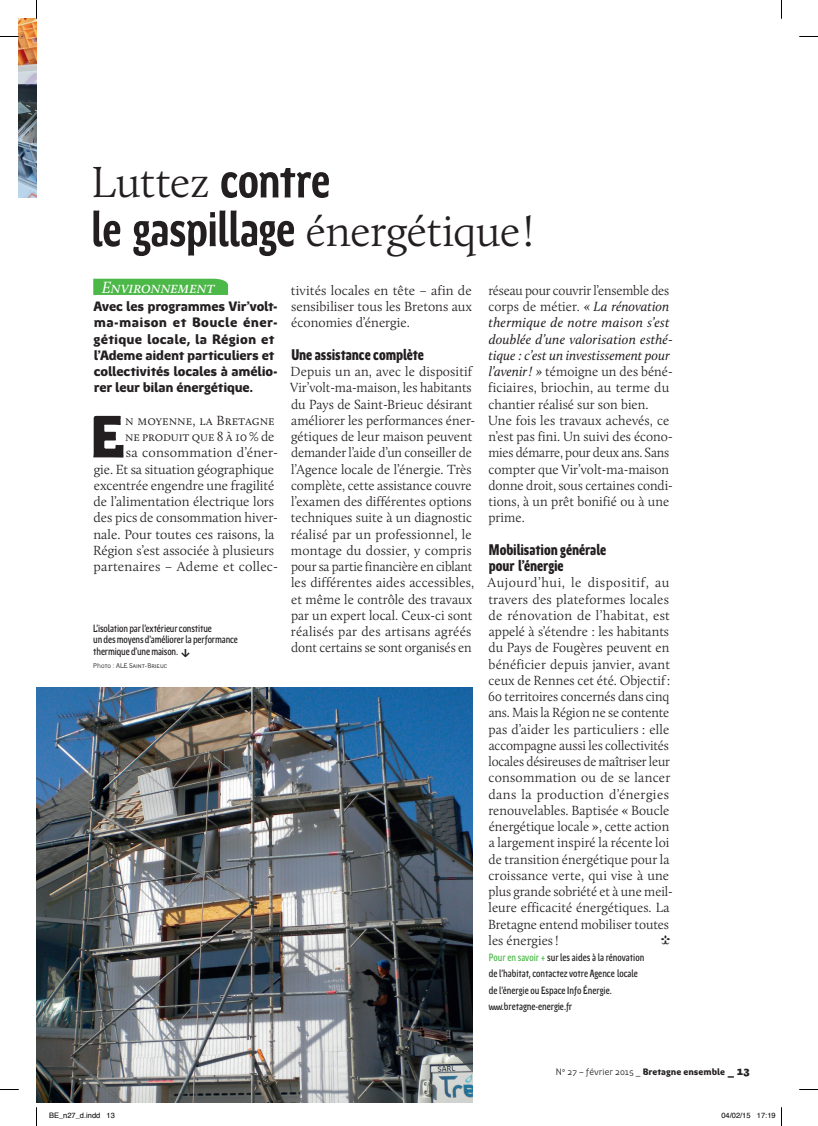
<style>
.page{position:relative;width:818px;height:1126px;background:#fff}
.page>*{position:absolute;margin:0;border:0;box-sizing:border-box;transform-origin:0 0}
.t1{font:900 60.12px "Region Bretagne";color:#231f20}
.t2{font:700 50px "Region Bretagne Cond";letter-spacing:-.005em;color:#231f20}
.t3{font:300 45px "Calluna";color:#231f20}
.t4{font:italic 16.88px "Calluna";letter-spacing:-.01em;color:#fff}
.t5{font:900 15.62px/16.2px "Region Bretagne Cond";letter-spacing:-.005em;color:#231f20}
.t6{font:300 13.75px/16.2px "Calluna";color:#231f20}
.t7{font:300 13.75px/16.2px "Calluna";color:#231f20;scale:.96 1}
.t8{font:900 13.75px/16.2px "Region Bretagne";letter-spacing:-.015em;color:#231f20}
.t9{font:13.75px "Region Bretagne";color:#231f20}
.t10{font:500 10.62px/16.2px "Region Bretagne Cond";color:#231f20}
.t11{font:9.38px "Region Bretagne";color:#231f20}
.t12{font:7.5px "Helvetica";color:#000}
.t13{font:6.88px "Region Bretagne";letter-spacing:.01em;color:#231f20}
.s1{font-family:"Region Bretagne Cond";font-weight:700;font-size:50px}
.s2{font-family:"Calluna";font-weight:300;font-size:45px}
.s3{font-size:15px}
.s4{font-weight:400;font-style:italic}
.s5{color:#4cb848}
.s6{font-weight:900}
.s7{font-weight:900;font-size:12.5px}
</style>
<div class="page">
<img style="left:36px;top:687px;width:436px;height:415px">
<div style="left:93px;top:279px;width:135px;height:16px;background:#4cb848"></div>
<img style="left:19px;top:19px;width:17px;height:179px">
<svg style="left:0;top:36px;width:19px;height:1px"></svg>
<svg style="left:799px;top:36px;width:18px;height:1px"></svg>
<svg style="left:0;top:1089px;width:19px;height:1px"></svg>
<svg style="left:799px;top:1089px;width:18px;height:1px"></svg>
<svg style="left:36px;top:0;width:1px;height:19px"></svg>
<svg style="left:36px;top:1107px;width:1px;height:18px"></svg>
<h3 class="t3" style="left:91px;top:155px;width:240px">Luttez <span class="s1">contre</span></h3>
<h2 class="t2" style="left:91px;top:202px;width:445px">le gaspillage <span class="s2">énergétique!</span></h2>
<p class="t4" style="left:102px;top:277px;width:114px">Environnement</p>
<p class="t8" style="left:93px;top:299px;width:186px">Avec les programmes Vir’volt&shy;ma-maison et Boucle éner&shy;gétique locale, la Région et l’Ademe aident particuliers et collectivités locales à amélio&shy;rer leur bilan énergétique.</p>
<h1 class="t1" style="left:90px;top:404px;width:37px">E</h1>
<p class="t6" style="left:93px;top:412px;width:186px;text-align:right">n moyenne, la Bretagne<br>ne produit que 8 à 10 % de<br>sa consommation d’éner-<br>gie. Et sa situation géographique excentrée engendre une fragilité de l’alimentation électrique lors des pics de consommation hiver&shy;nale. Pour toutes ces raisons, la<br>Région s’est associée à plusieurs partenaires – Ademe et collec-</p>
<p class="t10" style="left:93px;top:622px;width:146px;line-height:11.2px">L’isolation par l’extérieur constitue<br>un des moyens d’améliorer la performance</p>
<p class="t10" style="left:93px;top:643px;width:99px">thermique d’une maison. <span class="s3">2</span></p>
<p class="t13" style="left:93px;top:661px;width:76px">Photo : ALE Saint-Brieuc</p>
<p class="t6" style="left:291px;top:282px;width:183px;text-align:justify">tivités locales en tête – afin de sensibiliser tous les Bretons aux économies d’énergie.</p>
<p class="t5" style="left:291px;top:347px;width:134px">Une assistance complète</p>
<p class="t6" style="left:290px;top:363px;width:187px">Depuis un an, avec le dispositif Vir’volt-ma-maison, les habitants du Pays de Saint-Brieuc désirant améliorer les performances éner&shy;gétiques de leur maison peuvent demander l’aide d’un conseiller de l’Agence locale de l’énergie. Très complète, cette assistance couvre l’examen des différentes options techniques suite à un diagnostic réalisé par un professionnel, le montage du dossier, y compris pour sa partie financière en ciblant les différentes aides accessibles, et même le contrôle des travaux par un expert local. Ceux-ci sont réalisés par des artisans agréés dont certains se sont organisés en</p>
<p class="t7" style="left:488px;top:282px;width:194px">réseau pour couvrir l’ensemble des corps de métier. <span class="s4">« La rénovation thermique de notre maison s’est doublée d’une valorisation esthé&shy;tique : c’est un investissement pour l’avenir! »</span> témoigne un des béné&shy;ficiaires, briochin, au terme du chantier réalisé sur son bien.<br>Une fois les travaux achevés, ce n’est pas fini. Un suivi des écono&shy;mies démarre, pour deux ans. Sans compter que Vir’volt-ma-maison donne droit, sous certaines condi&shy;tions, à un prêt bonifié ou à une prime.</p>
<p class="t5" style="left:488px;top:541px;width:119px">Mobilisation générale pour l’énergie</p>
<p class="t6" style="left:487px;top:574px;width:187px">Aujourd’hui, le dispositif, au travers des plateformes locales de rénovation de l’habitat, est appelé à s’étendre : les habitants du Pays de Fougères peuvent en bénéficier depuis janvier, avant ceux de Rennes cet été. Objectif :<br>60 territoires concernés dans cinq ans. Mais la Région ne se contente pas d’aider les particuliers : elle accompagne aussi les collectivités locales désireuses de maîtriser leur consommation ou de se lancer dans la production d’énergies renouvelables. Baptisée « Boucle énergétique locale », cette action a largement inspiré la récente loi de transition énergétique pour la croissance verte, qui vise à une plus grande sobriété et à une meil&shy;leure efficacité énergétiques. La<br>Bretagne entend mobiliser toutes les énergies !</p>
<p class="t9" style="left:660px;top:932px;width:12px">q</p>
<p class="t10" style="left:488px;top:949px;width:157px"><span class="s5">Pour en savoir +</span> sur les aides à la rénovation de l’habitat, contactez votre Agence locale de l’énergie ou Espace Info Énergie. www.bretagne-energie.fr</p>
<p class="t11" style="left:555px;top:1066px;width:195px">N ° 27 – février 2015 _ <span class="s6">Bretagne ensemble</span> <span class="s7">_ 13</span></p>
<p class="t12" style="left:49px;top:1109px;width:67px">BE_n27_d.indd 13</p>
<p class="t12" style="left:721px;top:1109px;width:56px">04/02/15 17:19</p>
</div>
